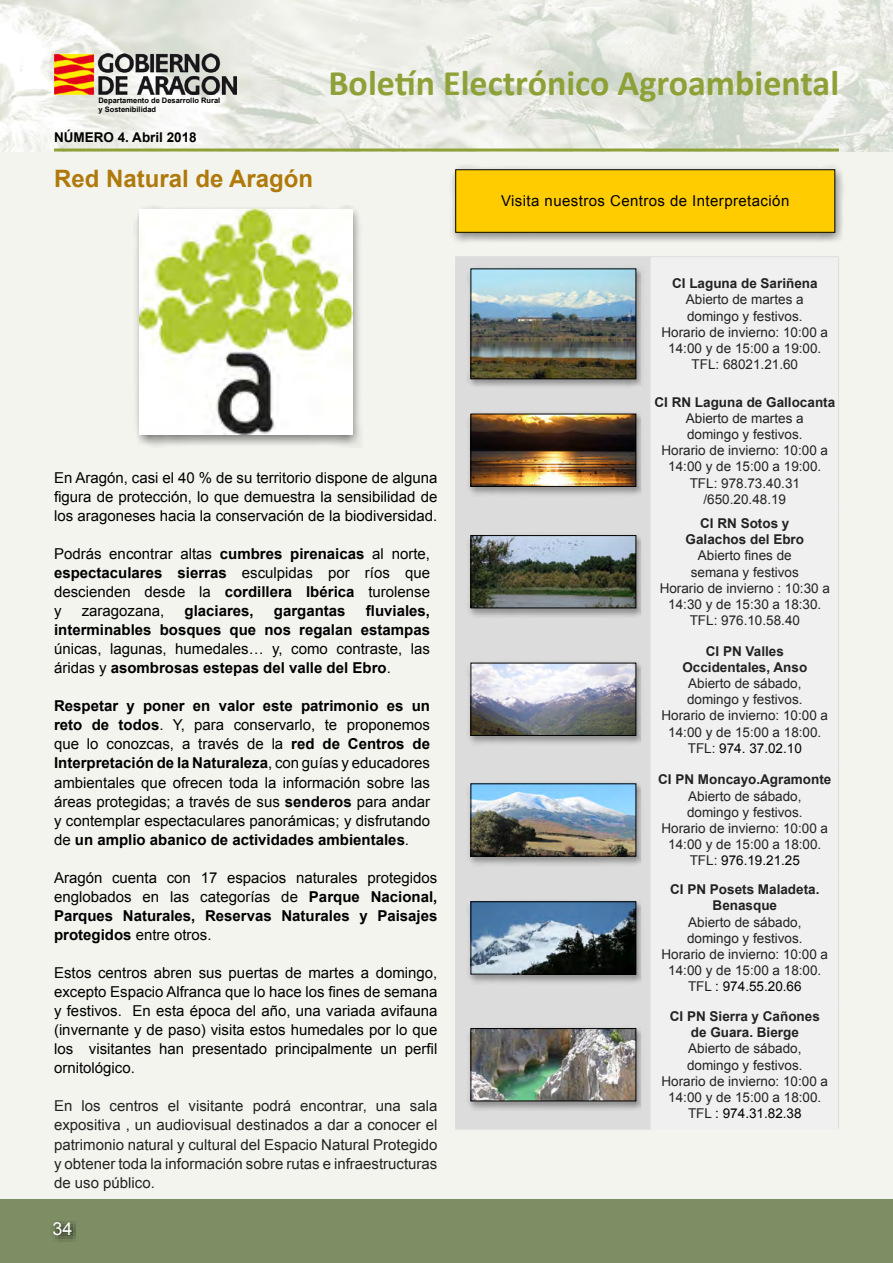
<style>
.page{position:relative;width:893px;height:1263px;background:#fff}
.page>*{position:absolute;margin:0;border:0;box-sizing:border-box;transform-origin:0 0}
.t1{font:700 36px "Calibri";color:#8ea138}
.t2{font:700 24px "Arial";color:#af7a0b}
.t3{font:18px "Arial";color:#fff}
.t4{font:15px/19px "Arial";color:#000;text-align:justify}
.t5{font:15px/19px "Arial";color:#222;text-align:justify}
.t6{font:700 15px/19px "Arial";color:#000;text-align:right}
.t7{font:15px "Arial";letter-spacing:.03em;color:#000}
.t8{font:13.5px/16.2px "Arial";color:#222;text-align:center}
.t9{font:700 13.5px/16.2px "Arial";color:#222;text-align:center}
.t10{font:700 13.5px "Arial";color:#000}
.t11{font:700 7.5px/9px "Arial";color:#000}
.s1{font-weight:700}
.s2{color:#000}
</style>
<div class="page">
<div style="left:0;top:0;width:893px;height:1199px;background:#f4f4ef"></div>
<img style="left:0;top:0;width:893px;height:152px">
<img style="left:54px;top:54px;width:182px;height:41px">
<div style="left:0;top:1200px;width:893px;height:63px;background:#7d8e64"></div>
<svg style="left:50px;top:1220px;width:28px;height:22px"></svg>
<hr style="left:54px;top:149px;width:785px;height:3px;background:#8ea138">
<div style="left:133px;top:205px;width:230px;height:242px;background:#000;opacity:.5"></div>
<img style="left:139px;top:210px;width:213px;height:225px">
<div style="left:449px;top:165px;width:397px;height:80px;background:#000;opacity:.5"></div>
<div style="left:456px;top:170px;width:379px;height:62px;background:#fc0"></div>
<div style="left:455px;top:170px;width:380px;height:63px;border:1px solid #000"></div>
<div style="left:456px;top:257px;width:195px;height:872px;background:#dcdcdc"></div>
<hr style="left:455px;top:391px;width:196px;height:1px;background:#dcdcdc">
<hr style="left:455px;top:509px;width:196px;height:1px;background:#dcdcdc">
<hr style="left:455px;top:634px;width:196px;height:1px;background:#dcdcdc">
<hr style="left:455px;top:764px;width:196px;height:1px;background:#dcdcdc">
<hr style="left:455px;top:875px;width:196px;height:1px;background:#dcdcdc">
<hr style="left:455px;top:1000px;width:196px;height:1px;background:#dcdcdc">
<hr style="left:455px;top:1129px;width:196px;height:1px;background:#dcdcdc">
<hr style="left:651px;top:257px;width:1px;height:134px;background:#f0f0f0">
<hr style="left:651px;top:391px;width:187px;height:1px;background:#f0f0f0">
<hr style="left:651px;top:391px;width:1px;height:118px;background:#f0f0f0">
<hr style="left:651px;top:509px;width:187px;height:1px;background:#f0f0f0">
<hr style="left:651px;top:510px;width:1px;height:124px;background:#f0f0f0">
<hr style="left:651px;top:634px;width:187px;height:1px;background:#f0f0f0">
<hr style="left:651px;top:634px;width:1px;height:130px;background:#f0f0f0">
<hr style="left:651px;top:764px;width:187px;height:1px;background:#f0f0f0">
<hr style="left:651px;top:765px;width:1px;height:110px;background:#f0f0f0">
<hr style="left:651px;top:875px;width:187px;height:1px;background:#f0f0f0">
<hr style="left:651px;top:876px;width:1px;height:124px;background:#f0f0f0">
<hr style="left:651px;top:1000px;width:187px;height:1px;background:#f0f0f0">
<hr style="left:651px;top:1000px;width:1px;height:129px;background:#f0f0f0">
<hr style="left:651px;top:1129px;width:188px;height:1px;background:#f0f0f0">
<hr style="left:455px;top:256px;width:196px;height:1px;background:#dcdcdc">
<hr style="left:455px;top:257px;width:1px;height:134px;background:#dcdcdc">
<hr style="left:651px;top:256px;width:188px;height:1px;background:#dcdcdc">
<hr style="left:838px;top:257px;width:1px;height:134px;background:#dcdcdc">
<hr style="left:455px;top:391px;width:1px;height:118px;background:#dcdcdc">
<hr style="left:838px;top:391px;width:1px;height:118px;background:#dcdcdc">
<hr style="left:455px;top:510px;width:1px;height:124px;background:#dcdcdc">
<hr style="left:838px;top:509px;width:1px;height:125px;background:#dcdcdc">
<hr style="left:455px;top:634px;width:1px;height:130px;background:#dcdcdc">
<hr style="left:838px;top:634px;width:1px;height:130px;background:#dcdcdc">
<hr style="left:455px;top:765px;width:1px;height:110px;background:#dcdcdc">
<hr style="left:838px;top:764px;width:1px;height:111px;background:#dcdcdc">
<hr style="left:455px;top:876px;width:1px;height:124px;background:#dcdcdc">
<hr style="left:838px;top:875px;width:1px;height:125px;background:#dcdcdc">
<hr style="left:455px;top:1000px;width:1px;height:129px;background:#dcdcdc">
<hr style="left:838px;top:1000px;width:1px;height:129px;background:#dcdcdc">
<div style="left:466px;top:266px;width:179px;height:123px;background:#000;opacity:.35"></div>
<img style="left:473px;top:271px;width:161px;height:106px">
<div style="left:471px;top:269px;width:165px;height:110px;border:1px solid #000"></div>
<div style="left:466px;top:411px;width:179px;height:86px;background:#000;opacity:.35"></div>
<img style="left:473px;top:416px;width:161px;height:69px">
<div style="left:471px;top:414px;width:165px;height:73px;border:1px solid #000"></div>
<div style="left:466px;top:533px;width:179px;height:85px;background:#000;opacity:.35"></div>
<img style="left:473px;top:537px;width:161px;height:69px">
<div style="left:471px;top:535px;width:165px;height:73px;border:1px solid #000"></div>
<div style="left:466px;top:660px;width:179px;height:86px;background:#000;opacity:.35"></div>
<img style="left:473px;top:665px;width:161px;height:69px">
<div style="left:471px;top:663px;width:165px;height:73px;border:1px solid #000"></div>
<div style="left:466px;top:781px;width:179px;height:85px;background:#000;opacity:.35"></div>
<img style="left:473px;top:785px;width:161px;height:69px">
<div style="left:471px;top:783px;width:165px;height:73px;border:1px solid #000"></div>
<div style="left:466px;top:899px;width:179px;height:85px;background:#000;opacity:.35"></div>
<img style="left:473px;top:903px;width:161px;height:69px">
<div style="left:471px;top:901px;width:165px;height:73px;border:1px solid #000"></div>
<div style="left:466px;top:1026px;width:179px;height:85px;background:#000;opacity:.35"></div>
<img style="left:473px;top:1030px;width:161px;height:69px">
<div style="left:471px;top:1028px;width:165px;height:73px;border:1px solid #000"></div>
<p class="t11" style="left:99px;top:96px;width:123px">Departamento de Desarrollo Rural y Sostenibilidad</p>
<p class="t10" style="left:54px;top:129px;width:144px">NÚMERO 4. Abril 2018</p>
<h2 class="t2" style="left:54px;top:163px;width:261px">Red Natural de Aragón</h2>
<h1 class="t1" style="left:328px;top:60px;width:512px">Boletín Electrónico Agroambiental</h1>
<p class="t7" style="left:501px;top:191px;width:290px">Visita nuestros Centros de Interpretación</p>
<p class="t4" style="left:54px;top:468px;width:385px">En Aragón, casi el 40 % de su territorio dispone de alguna figura de protección, lo que demuestra la sensibilidad de los aragoneses hacia la conservación de la biodiversidad.</p>
<p class="t4" style="left:54px;top:544px;width:378px">Podrás encontrar altas <span class="s1">cumbres pirenaicas</span> al norte, <span class="s1">espectaculares sierras</span> esculpidas por ríos que descienden desde la <span class="s1">cordillera Ibérica</span> turolense y</p>
<p class="t6" style="left:54px;top:602px;width:378px">fluviales,<br>interminables bosques que nos regalan estampas</p>
<p class="t4" style="left:54px;top:639px;width:378px">únicas, lagunas, humedales… y, como contraste, las áridas y <span class="s1">asombrosas estepas del valle del Ebro</span>.</p>
<p class="t4" style="left:54px;top:697px;width:378px"><span class="s1">Respetar y poner en valor este patrimonio es un reto de todos</span>. Y, para conservarlo, te proponemos que lo conozcas, a través de la <span class="s1">red de Centros de Interpretación de la Naturaleza</span>, con guías y educadores ambientales que ofrecen toda la información sobre las áreas protegidas; a través de sus <span class="s1">senderos</span> para andar y contemplar espectaculares panorámicas; y disfrutando de <span class="s1">un amplio abanico de actividades ambientales</span>.</p>
<p class="t4" style="left:54px;top:868px;width:385px">Aragón cuenta con 17 espacios naturales protegidos englobados en las categorías de <span class="s1">Parque Nacional, Parques Naturales, Reservas Naturales y Paisajes protegidos</span> entre otros.</p>
<p class="t4" style="left:54px;top:963px;width:385px">Estos centros abren sus puertas de martes a domingo, excepto Espacio Alfranca que lo hace los fines de semana y festivos. En esta época del año, una variada avifauna (invernante y de paso) visita estos humedales por lo que los visitantes han presentado principalmente un perfil ornitológico.</p>
<p class="t5" style="left:54px;top:1097px;width:385px">En los centros el visitante podrá encontrar, una sala expositiva , un audiovisual destinados a dar a conocer el patrimonio natural y cultural del Espacio Natural Protegido y obtener toda la información sobre rutas e infraestructuras de uso público.</p>
<p class="t4" style="left:82px;top:601px;width:84px">zaragozana,</p>
<p class="t6" style="left:184px;top:602px;width:71px">glaciares,</p>
<p class="t6" style="left:274px;top:602px;width:73px">gargantas</p>
<p class="t3" style="left:53px;top:1217px;width:22px">34</p>
<p class="t9" style="left:672px;top:276px;width:147px">CI Laguna de Sariñena</p>
<p class="t8" style="left:661px;top:292px;width:168px">Abierto de martes a domingo y festivos.<br>Horario de invierno: 10:00 a<br>14:00 y de 15:00 a 19:00.<br>TFL: 68021.21.60</p>
<p class="t9" style="left:654px;top:394px;width:182px">CI RN Laguna de Gallocanta</p>
<p class="t8" style="left:661px;top:410px;width:168px">Abierto de martes a domingo y festivos.<br>Horario de invierno: 10:00 a<br>14:00 y de 15:00 a 19:00.<br>TFL: 978.73.40.31 /650.20.48.19</p>
<p class="t9" style="left:686px;top:516px;width:120px">CI RN Sotos y<br>Galachos del Ebro</p>
<p class="t8" style="left:660px;top:548px;width:172px">Abierto fines de<br>semana y festivos<br>Horario de invierno : 10:30 a<br>14:30 y de 15:30 a 18:30.<br>TFL: 976.10.58.40</p>
<p class="t9" style="left:682px;top:643px;width:126px">CI PN Valles<br>Occidentales, Anso</p>
<p class="t8" style="left:661px;top:675px;width:168px">Abierto de sábado, domingo y festivos.<br>Horario de invierno: 10:00 a<br>14:00 y de 15:00 a 18:00.<br>TFL: <span class="s2">974. 37.02.10</span></p>
<p class="t9" style="left:658px;top:772px;width:175px">CI PN Moncayo.Agramonte</p>
<p class="t8" style="left:661px;top:788px;width:168px">Abierto de sábado, domingo y festivos.<br>Horario de invierno: 10:00 a<br>14:00 y de 15:00 a 18:00.<br>TFL: <span class="s2">976.19.21.25</span></p>
<p class="t9" style="left:670px;top:882px;width:151px">CI PN Posets Maladeta.<br>Benasque</p>
<p class="t8" style="left:661px;top:914px;width:168px">Abierto de sábado, domingo y festivos.<br>Horario de invierno: 10:00 a<br>14:00 y de 15:00 a 18:00.<br>TFL <span class="s2">: 974.55.20.66</span></p>
<p class="t9" style="left:670px;top:1009px;width:152px">CI PN Sierra y Cañones de Guara. Bierge</p>
<p class="t8" style="left:661px;top:1041px;width:168px">Abierto de sábado, domingo y festivos.<br>Horario de invierno: 10:00 a<br>14:00 y de 15:00 a 18:00.<br>TFL <span class="s2">: 974.31.82.38</span></p>
</div>
